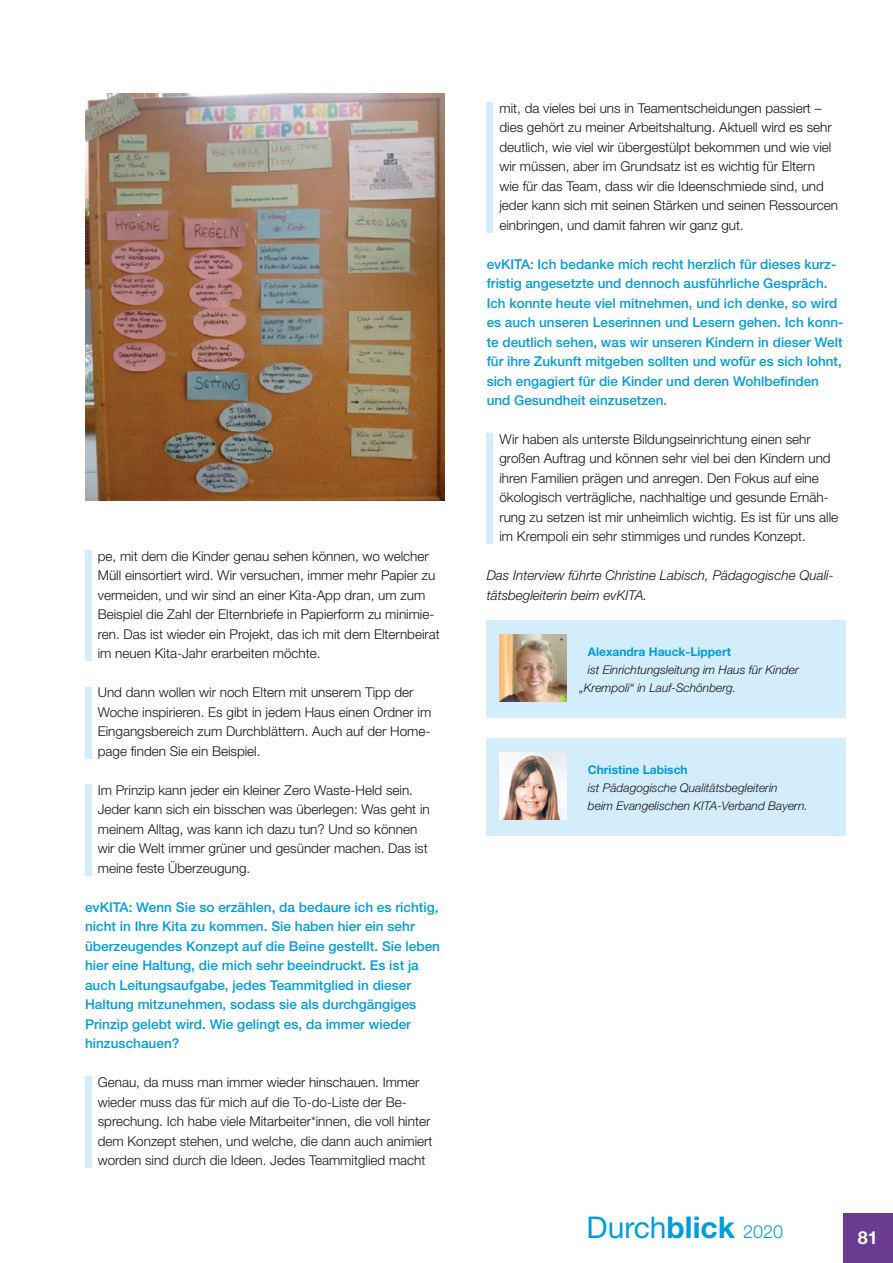
<style>
.page{position:relative;width:893px;height:1263px;background:#fff}
.page>*{position:absolute;margin:0;border:0;box-sizing:border-box;transform-origin:0 0}
.t1{font:30px "Helvetica Neue";color:#009ddd}
.t2{font:700 18px "Helvetica Neue";color:#fff}
.t3{font:300 13.5px/19.5px "Helvetica Neue";color:#161413}
.t4{font:500 13.5px/19.5px "Helvetica Neue";color:#009ddd}
.t5{font:italic 300 13.5px/19.5px "Helvetica Neue";color:#161413}
.t6{font:italic 300 12px/18px "Helvetica Neue";color:#161413}
.t7{font:700 12px "Helvetica Neue";color:#009ddd}
.s1{font-weight:700}
.s2{font-weight:300;font-size:18px}
</style>
<div class="page">
<div style="left:843px;top:1213px;width:50px;height:50px;background:#6b3c92"></div>
<div style="left:85px;top:550px;width:6px;height:111px;background:#d3edfa"></div>
<div style="left:85px;top:687px;width:6px;height:72px;background:#d3edfa"></div>
<div style="left:85px;top:784px;width:6px;height:92px;background:#d3edfa"></div>
<div style="left:85px;top:1077px;width:6px;height:91px;background:#d3edfa"></div>
<div style="left:487px;top:102px;width:6px;height:131px;background:#d3edfa"></div>
<div style="left:487px;top:433px;width:6px;height:111px;background:#d3edfa"></div>
<div style="left:487px;top:620px;width:359px;height:98px;background:#d3edfa"></div>
<img style="left:499px;top:634px;width:68px;height:67px">
<div style="left:487px;top:738px;width:359px;height:98px;background:#d3edfa"></div>
<img style="left:499px;top:752px;width:68px;height:67px">
<img style="left:85px;top:93px;width:359px;height:407px">
<p class="t3" style="left:98px;top:548px;width:343px">pe, mit dem die Kinder genau sehen können, wo welcher Müll einsortiert wird. Wir versuchen, immer mehr Papier zu vermeiden, und wir sind an einer Kita-App dran, um zum Beispiel die Zahl der Elternbriefe in Papierform zu minimie&shy;ren. Das ist wieder ein Projekt, das ich mit dem Elternbeirat im neuen Kita-Jahr erarbeiten möchte.</p>
<p class="t3" style="left:98px;top:684px;width:335px">Und dann wollen wir noch Eltern mit unserem Tipp der Woche inspirieren. Es gibt in jedem Haus einen Ordner im Eingangsbereich zum Durchblättern. Auch auf der Home&shy;page finden Sie ein Beispiel.</p>
<p class="t3" style="left:98px;top:782px;width:333px">Im Prinzip kann jeder ein kleiner Zero Waste-Held sein.<br>Jeder kann sich ein bisschen was überlegen: Was geht in meinem Alltag, was kann ich dazu tun? Und so können wir die Welt immer grüner und gesünder machen. Das ist meine feste Überzeugung.</p>
<p class="t4" style="left:85px;top:899px;width:356px">evKITA: Wenn Sie so erzählen, da bedaure ich es richtig, nicht in Ihre Kita zu kommen. Sie haben hier ein sehr überzeugendes Konzept auf die Beine gestellt. Sie leben hier eine Haltung, die mich sehr beeindruckt. Es ist ja auch Leitungsaufgabe, jedes Teammitglied in dieser Haltung mitzunehmen, sodass sie als durchgängiges Prinzip gelebt wird. Wie gelingt es, da immer wieder hinzuschauen?</p>
<p class="t3" style="left:98px;top:1074px;width:336px">Genau, da muss man immer wieder hinschauen. Immer wieder muss das für mich auf die To-do-Liste der Be&shy;sprechung. Ich habe viele Mitarbeiter*innen, die voll hinter dem Konzept stehen, und welche, die dann auch animiert worden sind durch die Ideen. Jedes Teammitglied macht</p>
<p class="t3" style="left:499px;top:99px;width:340px">mit, da vieles bei uns in Teamentscheidungen passiert – dies gehört zu meiner Arbeitshaltung. Aktuell wird es sehr deutlich, wie viel wir übergestülpt bekommen und wie viel wir müssen, aber im Grundsatz ist es wichtig für Eltern<br>wie für das Team, dass wir die Ideenschmiede sind, und jeder kann sich mit seinen Stärken und seinen Ressourcen einbringen, und damit fahren wir ganz gut.</p>
<p class="t4" style="left:487px;top:255px;width:358px">evKITA: Ich bedanke mich recht herzlich für dieses kurz&shy;fristig angesetzte und dennoch ausführliche Gespräch.<br>Ich konnte heute viel mitnehmen, und ich denke, so wird es auch unseren Leserinnen und Lesern gehen. Ich konn&shy;te deutlich sehen, was wir unseren Kindern in dieser Welt für ihre Zukunft mitgeben sollten und wofür es sich lohnt, sich engagiert für die Kinder und deren Wohlbefinden und Gesundheit einzusetzen.</p>
<p class="t3" style="left:499px;top:431px;width:340px">Wir haben als unterste Bildungseinrichtung einen sehr großen Auftrag und können sehr viel bei den Kindern und ihren Familien prägen und anregen. Den Fokus auf eine ökologisch verträgliche, nachhaltige und gesunde Ernäh&shy;rung zu setzen ist mir unheimlich wichtig. Es ist für uns alle im Krempoli ein sehr stimmiges und rundes Konzept.</p>
<p class="t5" style="left:487px;top:567px;width:348px">Das Interview führte Christine Labisch, Pädagogische Quali&shy;tätsbegleiterin beim evKITA.</p>
<p class="t7" style="left:588px;top:647px;width:145px">Alexandra Hauck-Lippert</p>
<p class="t6" style="left:579px;top:661px;width:221px;text-indent:9px">ist Einrichtungsleitung im Haus für Kinder „Krempoli“ in Lauf-Schönberg.</p>
<p class="t7" style="left:588px;top:765px;width:101px">Christine Labisch</p>
<p class="t6" style="left:588px;top:779px;width:221px">ist Pädagogische Qualitätsbegleiterin<br>beim Evangelischen KITA-Verband Bayern.</p>
<h1 class="t1" style="left:587px;top:1217px;width:198px">Durch<span class="s1">blick</span> <span class="s2">2020</span></h1>
<h2 class="t2" style="left:858px;top:1231px;width:22px">81</h2>
</div>
